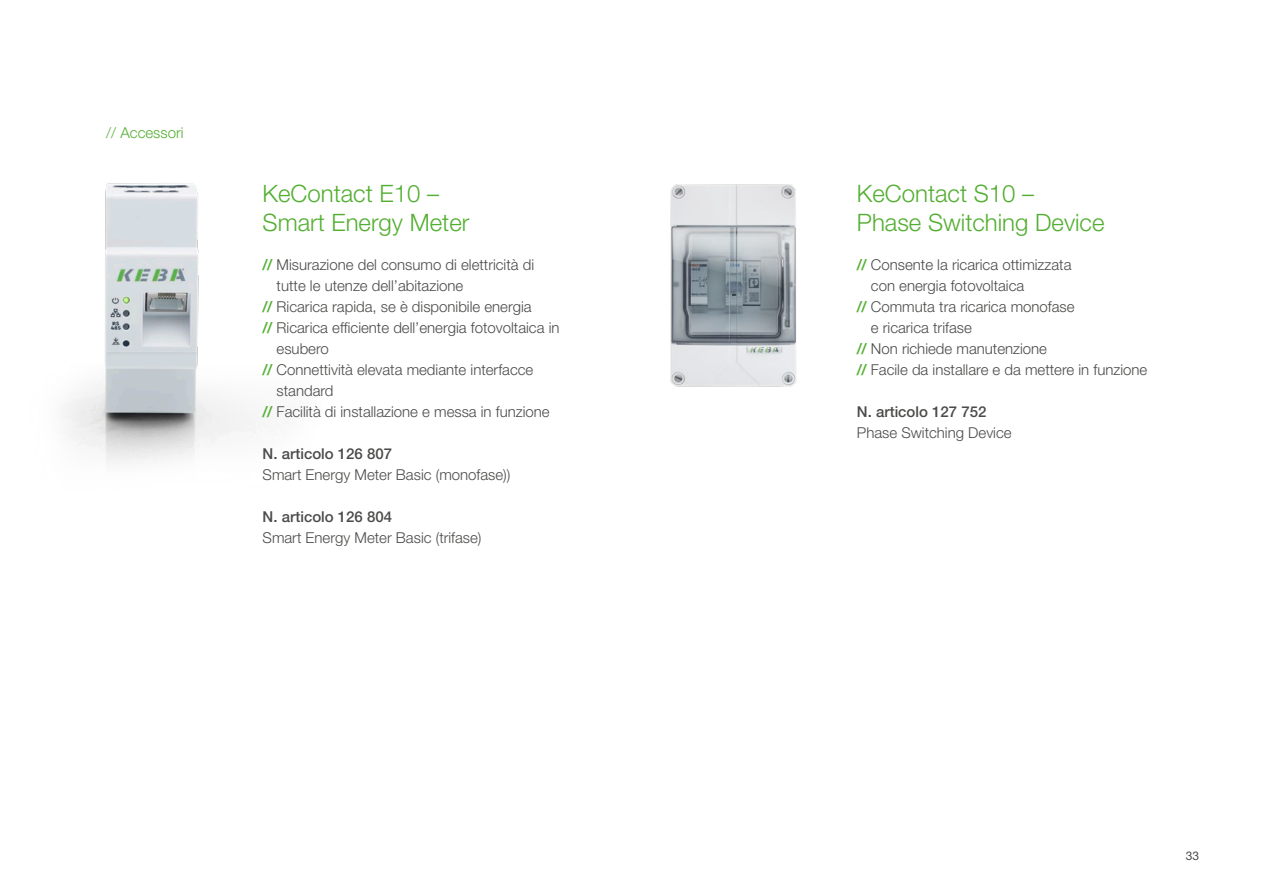
<style>
.page{position:relative;width:1263px;height:893px;background:#fff}
.page>*{position:absolute;margin:0;border:0;box-sizing:border-box;transform-origin:0 0}
.t1{font:300 24px/28.8px "Helvetica Neue LT Pro";color:#53af32}
.t2{font:300 15px "Helvetica Neue LT Pro";color:#4b4b4a}
.t3{font:500 15px "Helvetica Neue LT Pro";color:#4b4b4a}
.t4{font:300 15px "Helvetica Neue LT Pro";color:#53af32}
.t5{font:12px "Helvetica Neue LT Pro";color:#4b4b4a}
.s1{font-weight:500;color:#53af32}
</style>
<div class="page">
<img style="left:63px;top:183px;width:194px;height:281px">
<img style="left:670px;top:184px;width:127px;height:203px">
<p class="t4" style="left:106px;top:124px;width:79px">// Accessori</p>
<h1 class="t1" style="left:263px;top:179px;width:208px">KeContact E10 –<br>Smart Energy Meter</h1>
<p class="t2" style="left:263px;top:255px;width:273px"><span class="s1">//</span> Misurazione del consumo di elettricità di</p>
<p class="t2" style="left:277px;top:276px;width:188px">tutte le utenze dell’abitazione</p>
<p class="t2" style="left:263px;top:297px;width:271px"><span class="s1">//</span> Ricarica rapida, se è disponibile energia</p>
<p class="t2" style="left:263px;top:318px;width:298px"><span class="s1">//</span> Ricarica efficiente dell’energia fotovoltaica in</p>
<p class="t2" style="left:277px;top:339px;width:54px">esubero</p>
<p class="t2" style="left:263px;top:360px;width:272px"><span class="s1">//</span> Connettività elevata mediante interfacce</p>
<p class="t2" style="left:277px;top:381px;width:58px">standard</p>
<p class="t2" style="left:263px;top:402px;width:289px"><span class="s1">//</span> Facilità di installazione e messa in funzione</p>
<p class="t3" style="left:263px;top:444px;width:131px">N. articolo 126 807</p>
<p class="t2" style="left:263px;top:465px;width:249px">Smart Energy Meter Basic (monofase))</p>
<p class="t3" style="left:263px;top:507px;width:131px">N. articolo 126 804</p>
<p class="t2" style="left:263px;top:528px;width:220px">Smart Energy Meter Basic (trifase)</p>
<h1 class="t1" style="left:857px;top:179px;width:249px">KeContact S10 –<br>Phase Switching Device</h1>
<p class="t2" style="left:857px;top:255px;width:216px"><span class="s1">//</span> Consente la ricarica ottimizzata</p>
<p class="t2" style="left:871px;top:276px;width:155px">con energia fotovoltaica</p>
<p class="t2" style="left:857px;top:297px;width:219px"><span class="s1">//</span> Commuta tra ricarica monofase</p>
<p class="t2" style="left:871px;top:318px;width:102px">e ricarica trifase</p>
<p class="t2" style="left:857px;top:339px;width:192px"><span class="s1">//</span> Non richiede manutenzione</p>
<p class="t2" style="left:857px;top:360px;width:292px"><span class="s1">//</span> Facile da installare e da mettere in funzione</p>
<p class="t3" style="left:857px;top:402px;width:131px">N. articolo 127 752</p>
<p class="t2" style="left:857px;top:423px;width:156px">Phase Switching Device</p>
<p class="t5" style="left:1186px;top:848px;width:15px">33</p>
</div>
